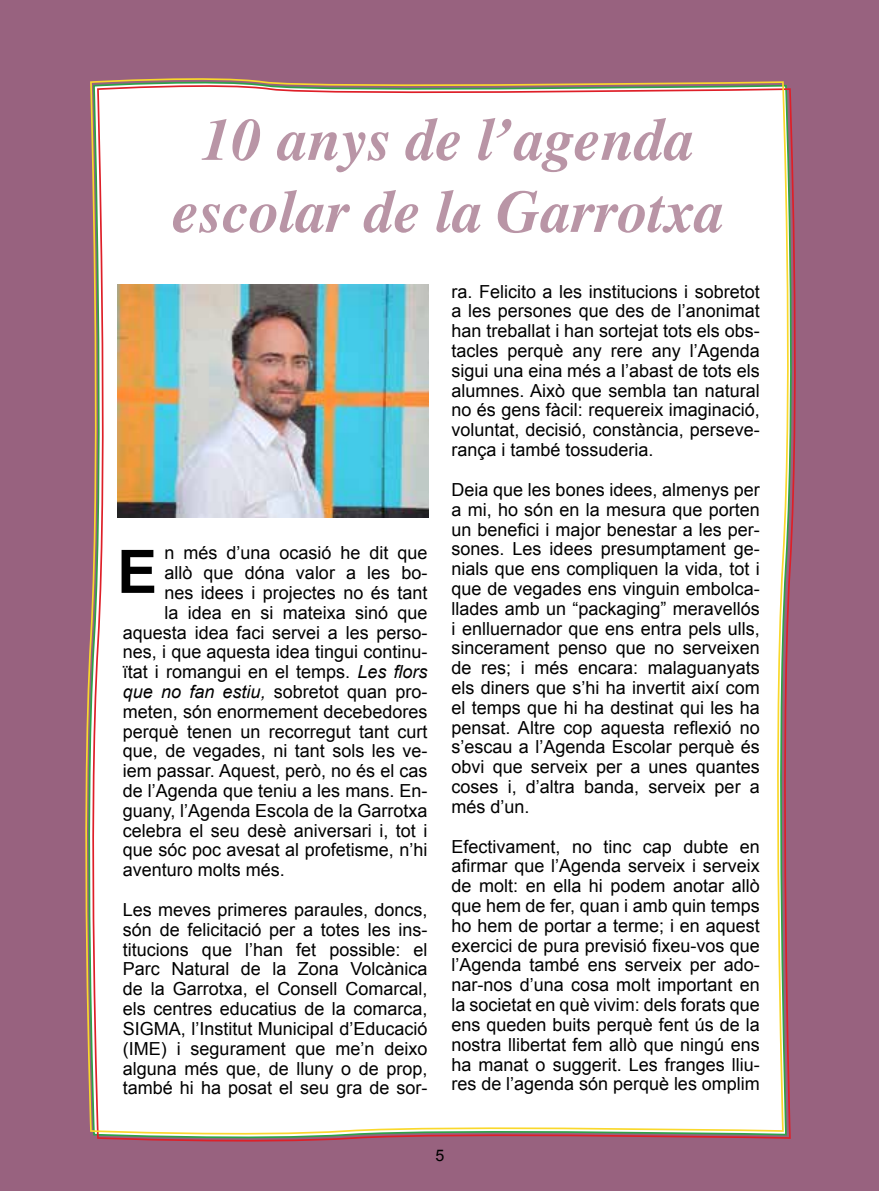
<style>
.page{position:relative;width:879px;height:1191px;background:#98627f}
.page>*{position:absolute;margin:0;border:0;box-sizing:border-box;transform-origin:0 0}
.t1{font:italic 700 60px/72px "Times";color:#b995a6;text-align:center}
.t2{font:700 60px "Arial";color:#000}
.t3{font:18px/19.8px "Arial";color:#000;text-align:justify}
.t4{font:16px "Arial";color:#000}
.s1{font-style:italic}
</style>
<div class="page">
<div style="left:85px;top:78px;width:709px;height:1061px;background:#fff"></div>
<img style="left:117px;top:285px;width:311px;height:232px">
<h1 class="t1" style="left:171px;top:98px;width:553px">10 anys de l’agenda escolar de la Garrotxa</h1>
<p class="t3" style="left:164px;top:543px;width:264px">n més d’una ocasió he dit que</p>
<p class="t3" style="left:164px;top:563px;width:264px">allò que dóna valor a les bo-</p>
<p class="t3" style="left:164px;top:583px;width:264px">nes idees i projectes no és tant</p>
<p class="t3" style="left:164px;top:602px;width:264px">la idea en si mateixa sinó que</p>
<p class="t3" style="left:123px;top:622px;width:306px">aquesta idea faci servei a les perso-</p>
<p class="t3" style="left:123px;top:642px;width:306px">nes, i que aquesta idea tingui continu-</p>
<p class="t3" style="left:123px;top:662px;width:306px">ïtat i romangui en el temps. <span class="s1">Les flors</span></p>
<p class="t3" style="left:123px;top:682px;width:306px"><span class="s1">que no fan estiu,</span> sobretot quan pro-</p>
<p class="t3" style="left:123px;top:701px;width:306px">meten, són enormement decebedores</p>
<p class="t3" style="left:123px;top:721px;width:306px">perquè tenen un recorregut tant curt</p>
<p class="t3" style="left:123px;top:741px;width:306px">que, de vegades, ni tant sols les ve-</p>
<p class="t3" style="left:123px;top:761px;width:306px">iem passar. Aquest, però, no és el cas</p>
<p class="t3" style="left:123px;top:781px;width:306px">de l’Agenda que teniu a les mans. En-</p>
<p class="t3" style="left:123px;top:800px;width:306px">guany, l’Agenda Escola de la Garrotxa</p>
<p class="t3" style="left:123px;top:820px;width:306px">celebra el seu desè aniversari i, tot i</p>
<p class="t3" style="left:123px;top:840px;width:306px">que sóc poc avesat al profetisme, n’hi</p>
<p class="t3" style="left:123px;top:860px;width:164px">aventuro molts més.</p>
<p class="t3" style="left:123px;top:900px;width:306px">Les meves primeres paraules, doncs, són de felicitació per a totes les ins&shy;titucions que l’han fet possible: el Parc Natural de la Zona Volcànica de la Garrotxa, el Consell Comarcal, els centres educatius de la comarca, SIGMA, l’Institut Municipal d’Educació (IME) i segurament que me’n deixo alguna més que, de lluny o de prop, també hi ha posat el seu gra de sor-</p>
<h1 class="t2" style="left:117px;top:532px;width:42px">E</h1>
<p class="t3" style="left:451px;top:281px;width:310px">ra. Felicito a les institucions i sobretot a les persones que des de l’anonimat han treballat i han sortejat tots els obs&shy;tacles perquè any rere any l’Agenda sigui una eina més a l’abast de tots els alumnes. Això que sembla tan natural no és gens fàcil: requereix imaginació, voluntat, decisió, constància, perseve&shy;rança i també tossuderia.</p>
<p class="t3" style="left:451px;top:480px;width:310px">Deia que les bones idees, almenys per a mi, ho són en la mesura que porten un benefici i major benestar a les per&shy;sones. Les idees presumptament ge&shy;nials que ens compliquen la vida, tot i que de vegades ens vinguin embolca&shy;llades amb un “packaging” meravellós i enlluernador que ens entra pels ulls, sincerament penso que no serveixen de res; i més encara: malaguanyats els diners que s’hi ha invertit així com el temps que hi ha destinat qui les ha pensat. Altre cop aquesta reflexió no s’escau a l’Agenda Escolar perquè és obvi que serveix per a unes quantes coses i, d’altra banda, serveix per a més d’un.</p>
<p class="t3" style="left:451px;top:836px;width:310px">Efectivament, no tinc cap dubte en afirmar que l’Agenda serveix i serveix de molt: en ella hi podem anotar allò que hem de fer, quan i amb quin temps ho hem de portar a terme; i en aquest exercici de pura previsió fixeu-vos que l’Agenda també ens serveix per ado&shy;nar-nos d’una cosa molt important en la societat en què vivim: dels forats que ens queden buits perquè fent ús de la nostra llibertat fem allò que ningú ens ha manat o suggerit. Les franges lliu&shy;res de l’agenda són perquè les omplim</p>
<p class="t4" style="left:435px;top:1145px;width:10px">5</p>
</div>
